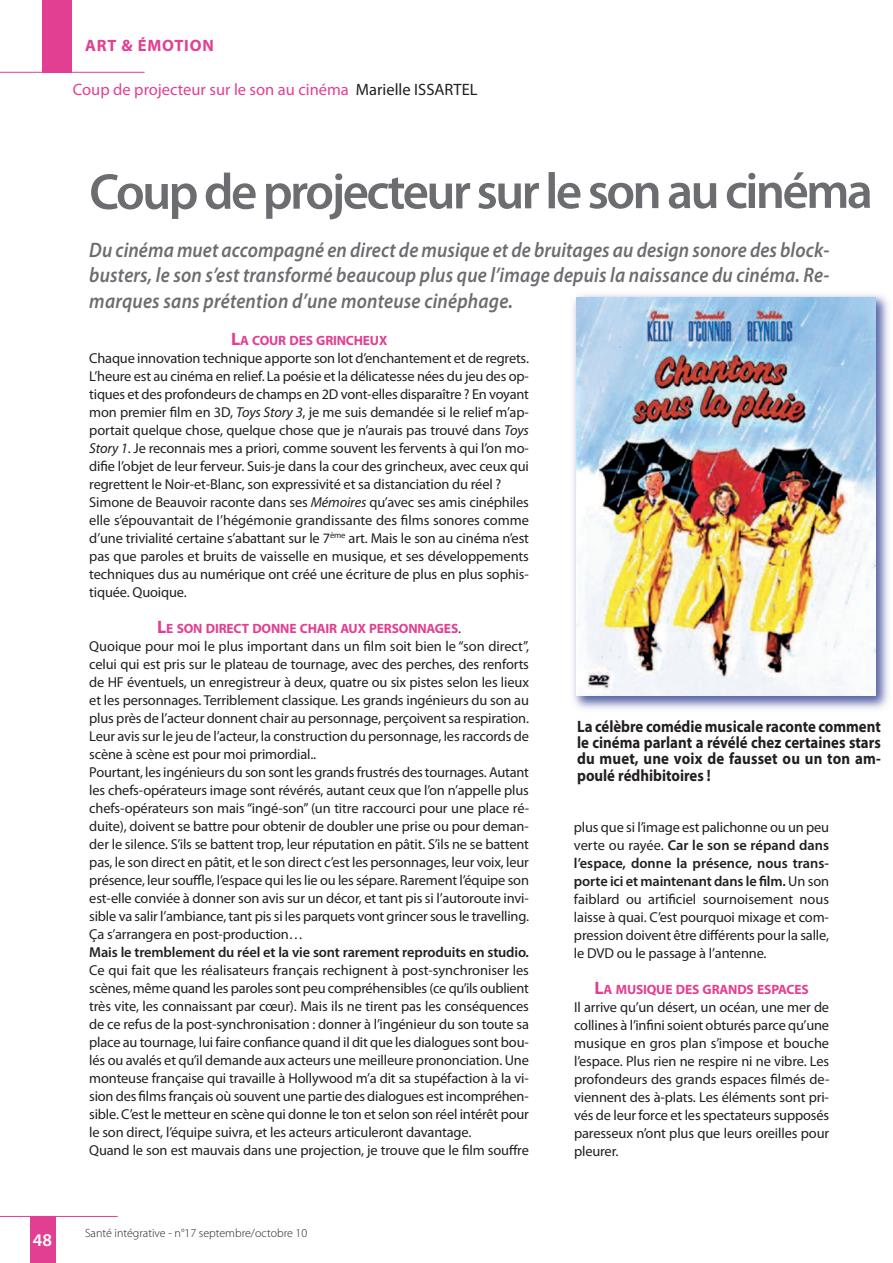
<style>
.page{position:relative;width:893px;height:1263px;background:#fff}
.page>*{position:absolute;margin:0;border:0;box-sizing:border-box;transform-origin:0 0}
.t1{font:600 51px "Myriad Pro";letter-spacing:-.05em;color:#6c6d70}
.t2{font:italic 600 21px/25.2px "Myriad Pro";letter-spacing:.01em;color:#6c6d70;text-align:justify;scale:.9 1}
.t3{font:600 18px "Myriad Pro";color:#fff}
.t4{font:700 16.5px/16.2px "Myriad Pro";letter-spacing:.005em;color:#231f20;text-align:justify;scale:.9 1}
.t5{font:16.5px "Myriad Pro";color:#e23f92}
.t6{font:700 16.5px "Myriad Pro";letter-spacing:.05em;color:#e23f92}
.t7{font:14.4px/18px "Myriad Pro";letter-spacing:-.01em;color:#231f20}
.t8{font:600 14.4px "Myriad Pro";letter-spacing:-.01em;color:#231f20}
.t9{font:700 13.5px "Myriad Pro";letter-spacing:-.015em;color:#e23f92}
.t10{font:300 12px "Myriad Pro";color:#231f20}
.s1{color:#231f20}
.s2{font-size:18px}
.s3{font-style:italic}
.s4{font-weight:400;font-size:14.4px;color:#231f20}
.s5{font-weight:600}
</style>
<div class="page">
<div style="left:43px;top:0;width:29px;height:72px;background:#e23f92"></div>
<hr style="left:0;top:72px;width:145px;height:1px;background:#e23f92">
<div style="left:30px;top:1216px;width:25px;height:47px;background:#e23f92"></div>
<hr style="left:0;top:1216px;width:118px;height:1px;background:#e23f92">
<img style="left:573px;top:294px;width:316px;height:415px">
<img style="left:577px;top:298px;width:298px;height:398px">
<p class="t6" style="left:85px;top:40px;width:130px">ART &amp; ÉMOTION</p>
<p class="t5" style="left:73px;top:83px;width:406px">Coup de projecteur sur le son au cinéma <span class="s1">Marielle ISSARTEL</span></p>
<h1 class="t1" style="left:89px;top:172px;width:785px">Coup de projecteur sur le son au cinéma</h1>
<h2 class="t2" style="left:89px;top:239px;width:824px">Du cinéma muet accompagné en direct de musique et de bruitages au design sonore des block&shy;busters, le son s’est transformé beaucoup plus que l’image depuis la naissance du cinéma. Re&shy;marques sans prétention d’une monteuse cinéphage.</h2>
<p class="t9" style="left:231px;top:336px;width:158px"><span class="s2">L</span>A COUR DES GRINCHEUX</p>
<p class="t7" style="left:89px;top:350px;width:441px">Chaque innovation technique apporte son lot d’enchantement et de regrets.<br>L’heure est au cinéma en relief. La poésie et la délicatesse nées du jeu des op&shy;tiques et des profondeurs de champs en 2D vont-elles disparaître ? En voyant mon premier film en 3D, <span class="s3">Toys Story 3</span>, je me suis demandée si le relief m’ap&shy;portait quelque chose, quelque chose que je n’aurais pas trouvé dans <span class="s3">Toys Story 1</span>. Je reconnais mes a priori, comme souvent les fervents à qui l’on mo&shy;difie l’objet de leur ferveur. Suis-je dans la cour des grincheux, avec ceux qui regrettent le Noir-et-Blanc, son expressivité et sa distanciation du réel ?<br>Simone de Beauvoir raconte dans ses <span class="s3">Mémoires</span> qu’avec ses amis cinéphiles elle s’épouvantait de l’hégémonie grandissante des films sonores comme d’une trivialité certaine s’abattant sur le 7<sup>ème</sup> art. Mais le son au cinéma n’est pas que paroles et bruits de vaisselle en musique, et ses développements techniques dus au numérique ont créé une écriture de plus en plus sophis&shy;tiquée. Quoique.</p>
<p class="t9" style="left:157px;top:624px;width:305px"><span class="s2">L</span>E SON DIRECT DONNE CHAIR AUX PERSONNAGES<span class="s4">.</span></p>
<p class="t7" style="left:89px;top:638px;width:441px">Quoique pour moi le plus important dans un film soit bien le “son direct”, celui qui est pris sur le plateau de tournage, avec des perches, des renforts de HF éventuels, un enregistreur à deux, quatre ou six pistes selon les lieux et les personnages. Terriblement classique. Les grands ingénieurs du son au plus près de l’acteur donnent chair au personnage, perçoivent sa respiration.<br>Leur avis sur le jeu de l’acteur, la construction du personnage, les raccords de scène à scène est pour moi primordial..<br>Pourtant, les ingénieurs du son sont les grands frustrés des tournages. Autant les chefs-opérateurs image sont révérés, autant ceux que l’on n’appelle plus chefs-opérateurs son mais “ingé-son” (un titre raccourci pour une place ré&shy;duite), doivent se battre pour obtenir de doubler une prise ou pour deman&shy;der le silence. S’ils se battent trop, leur réputation en pâtit. S’ils ne se battent pas, le son direct en pâtit, et le son direct c’est les personnages, leur voix, leur présence, leur souffle, l’espace qui les lie ou les sépare. Rarement l’équipe son est-elle conviée à donner son avis sur un décor, et tant pis si l’autoroute invi&shy;sible va salir l’ambiance, tant pis si les parquets vont grincer sous le travelling.<br>Ça s’arrangera en post-production…</p>
<p class="t8" style="left:89px;top:947px;width:441px">Mais le tremblement du réel et la vie sont rarement reproduits en studio.</p>
<p class="t7" style="left:89px;top:962px;width:441px">Ce qui fait que les réalisateurs français rechignent à post-synchroniser les scènes, même quand les paroles sont peu compréhensibles (ce qu’ils oublient très vite, les connaissant par cœur). Mais ils ne tirent pas les conséquences de ce refus de la post-synchronisation : donner à l’ingénieur du son toute sa place au tournage, lui faire confiance quand il dit que les dialogues sont bou&shy;lés ou avalés et qu’il demande aux acteurs une meilleure prononciation. Une monteuse française qui travaille à Hollywood m’a dit sa stupéfaction à la vi&shy;sion des films français où souvent une partie des dialogues est incompréhen&shy;sible. C’est le metteur en scène qui donne le ton et selon son réel intérêt pour le son direct, l’équipe suivra, et les acteurs articuleront davantage.<br>Quand le son est mauvais dans une projection, je trouve que le film souffre</p>
<p class="t3" style="left:33px;top:1233px;width:21px">48</p>
<p class="t10" style="left:85px;top:1228px;width:224px">Santé intégrative - n°17 septembre/octobre 10</p>
<p class="t4" style="left:577px;top:720px;width:339px">La célèbre comédie musicale raconte comment le cinéma parlant a révélé chez certaines stars du muet, une voix de fausset ou un ton am&shy;poulé rédhibitoires !</p>
<p class="t7" style="left:574px;top:819px;width:257px;text-align:justify">plus que si l’image est palichonne ou un peu verte ou rayée. <span class="s5">Car le son se répand dans l’espace, donne la présence, nous trans&shy;porte ici et maintenant dans le film.</span> Un son faiblard ou artificiel sournoisement nous laisse à quai. C’est pourquoi mixage et com&shy;pression doivent être différents pour la salle, le DVD ou le passage à l’antenne.</p>
<p class="t9" style="left:594px;top:984px;width:216px"><span class="s2">L</span>A MUSIQUE DES GRANDS ESPACES</p>
<p class="t7" style="left:574px;top:999px;width:257px;text-align:justify">Il arrive qu’un désert, un océan, une mer de collines à l’infini soient obturés parce qu’une musique en gros plan s’impose et bouche l’espace. Plus rien ne respire ni ne vibre. Les profondeurs des grands espaces filmés de&shy;viennent des à-plats. Les éléments sont pri&shy;vés de leur force et les spectateurs supposés paresseux n’ont plus que leurs oreilles pour pleurer.</p>
</div>
